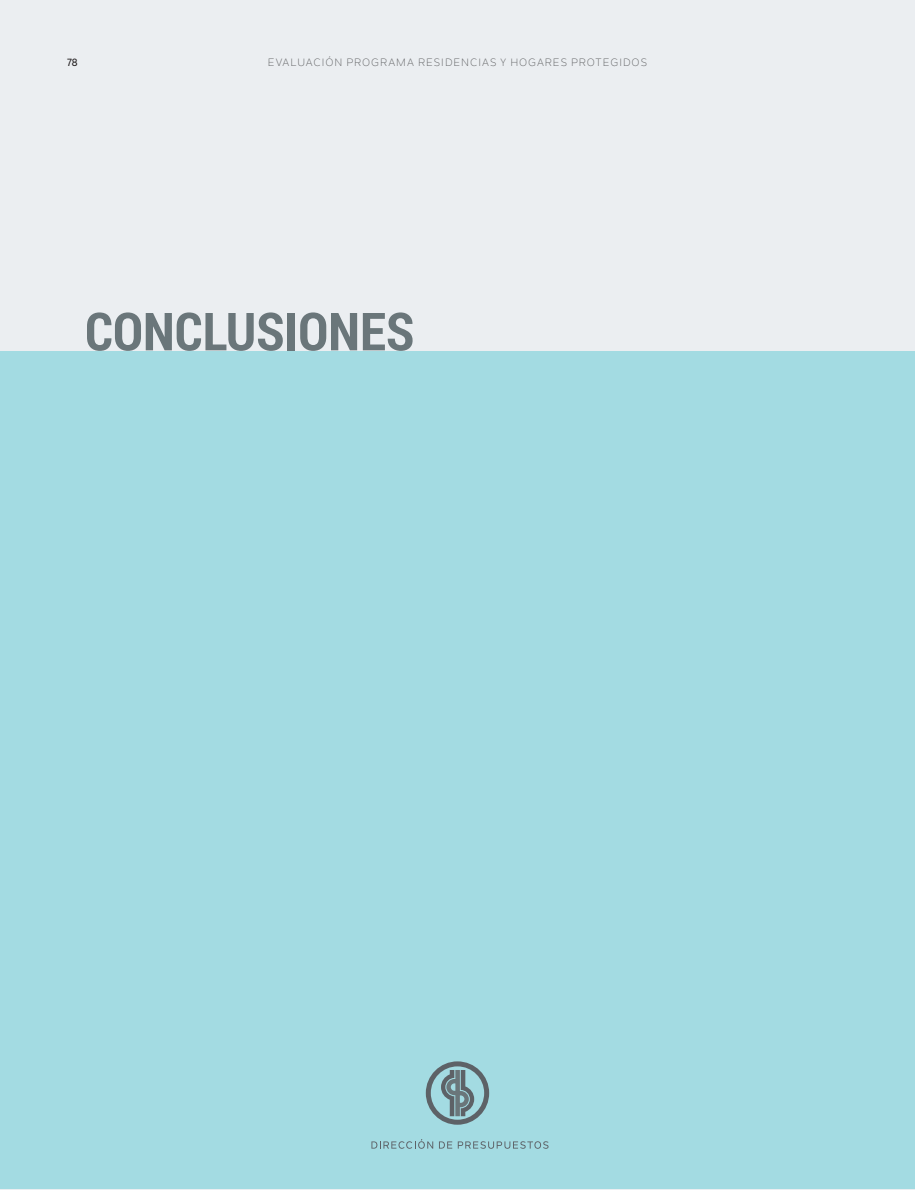
<style>
.page{position:relative;width:915px;height:1191px;background:#fff}
.page>*{position:absolute;margin:0;border:0;box-sizing:border-box;transform-origin:0 0}
.TITULO_CAP{font:700 52.5px "Roboto Condensed";color:#6a767a}
.t1{font:10.5px "Nolan Next";letter-spacing:.1em;color:#57585a}
.t2{font:500 10.5px "Nolan Next";color:#231f20}
</style>
<div class="page">
<div style="left:0;top:0;width:914px;height:1189px;background:#ebeef1"></div>
<div style="left:0;top:351px;width:914px;height:838px;background:#a3dbe2"></div>
<svg style="left:371px;top:1139px;width:62px;height:9px"></svg>
<svg style="left:439px;top:1141px;width:109px;height:7px"></svg>
<svg style="left:425px;top:1061px;width:64px;height:63px"></svg>
<p class="t2" style="left:67px;top:56px;width:12px">78</p>
<p class="t1" style="left:268px;top:56px;width:380px">EVALUACIÓN PROGRAMA RESIDENCIAS Y HOGARES PROTEGIDOS</p>
<p class="TITULO_CAP" style="left:85px;top:295px;width:330px">CONCLUSIONES</p>
</div>
